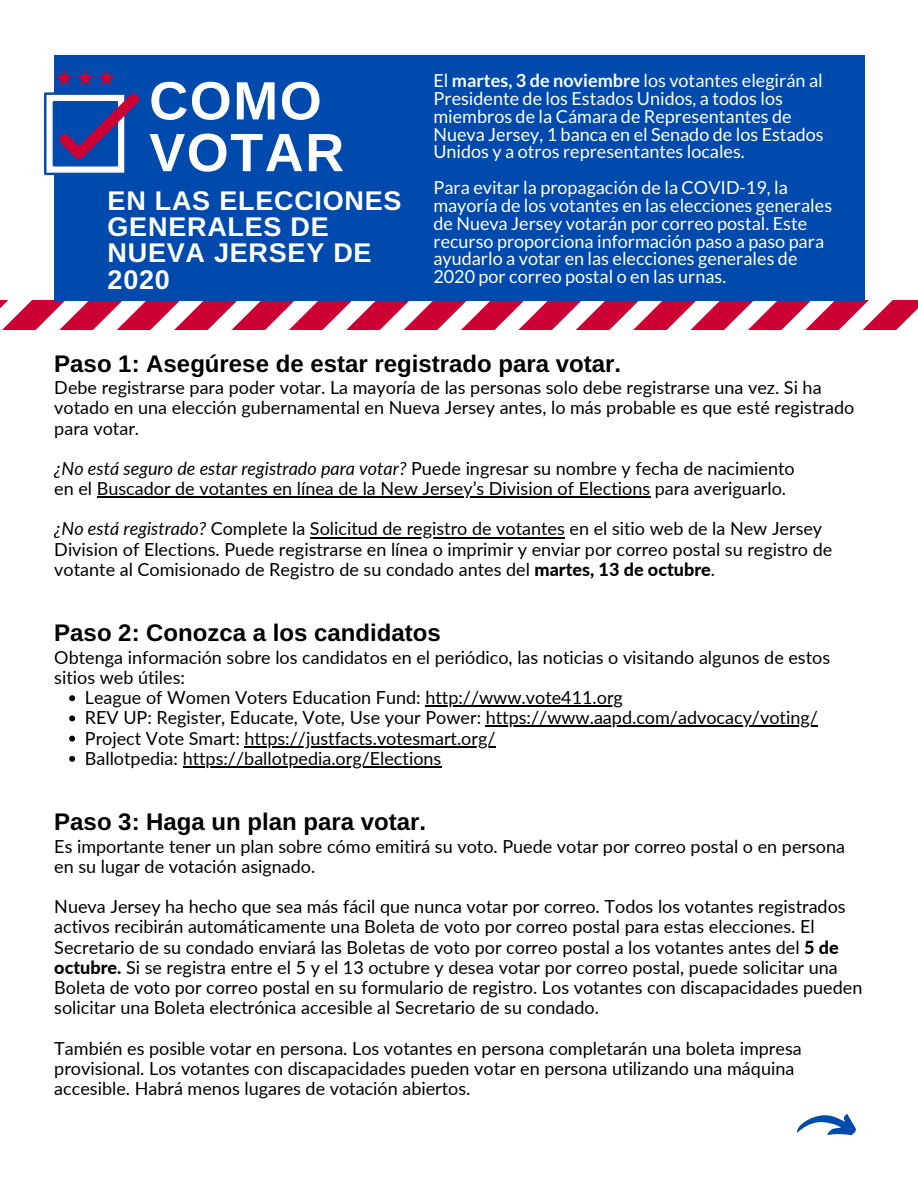
<style>
.page{position:relative;width:918px;height:1188px;background:#fff}
.page>*{position:absolute;margin:0;border:0;box-sizing:border-box;transform-origin:0 0}
.t1{font:700 54px/51.8px "Arimo";letter-spacing:.03em;color:#fff}
.t2{font:700 27px/26.1px "Arimo";letter-spacing:.03em;color:#fff}
.t3{font:700 24px "Arimo";color:#000}
.t4{font:18px/20.2px "Lato";color:#000}
.t5{font:18px/17.9px "Lato";color:#fff}
.s1{font-weight:700}
.s2{font-style:italic}
.s3{font-weight:800}
</style>
<div class="page">
<svg style="left:0;top:300px;width:918px;height:29px"></svg>
<svg style="left:69px;top:695px;width:6px;height:6px"></svg>
<hr style="left:425px;top:705px;width:198px;height:2px;background:#000">
<svg style="left:69px;top:715px;width:6px;height:6px"></svg>
<hr style="left:486px;top:726px;width:332px;height:1px;background:#000">
<svg style="left:69px;top:736px;width:6px;height:6px"></svg>
<hr style="left:245px;top:746px;width:251px;height:2px;background:#000">
<svg style="left:69px;top:756px;width:6px;height:6px"></svg>
<hr style="left:183px;top:766px;width:258px;height:2px;background:#000">
<hr style="left:97px;top:496px;width:553px;height:2px;background:#000">
<hr style="left:310px;top:537px;width:255px;height:1px;background:#000">
<div style="left:54px;top:55px;width:811px;height:246px;background:#004aad"></div>
<svg style="left:44px;top:69px;width:95px;height:106px"></svg>
<svg style="left:797px;top:1114px;width:59px;height:21px"></svg>
<h1 class="t1" style="left:149px;top:75px;width:197px">COMO<br>VOTAR</h1>
<h2 class="t2" style="left:108px;top:188px;width:296px">EN LAS ELECCIONES<br>GENERALES DE<br>NUEVA JERSEY DE<br>2020</h2>
<p class="t5" style="left:433px;top:71px;width:392px">El <span class="s1">martes, 3 de noviembre</span> los votantes elegirán al Presidente de los Estados Unidos, a todos los miembros de la Cámara de Representantes de Nueva Jersey, 1 banca en el Senado de los Estados Unidos y a otros representantes locales.</p>
<p class="t5" style="left:433px;top:178px;width:400px">Para evitar la propagación de la COVID-19, la mayoría de los votantes en las elecciones generales de Nueva Jersey votarán por correo postal. Este recurso proporciona información paso a paso para ayudarlo a votar en las elecciones generales de 2020 por correo postal o en las urnas.</p>
<h3 class="t3" style="left:54px;top:350px;width:568px">Paso 1: Asegúrese de estar registrado para votar.</h3>
<p class="t4" style="left:54px;top:377px;width:802px">Debe registrarse para poder votar. La mayoría de las personas solo debe registrarse una vez. Si ha votado en una elección gubernamental en Nueva Jersey antes, lo más probable es que esté registrado para votar.</p>
<p class="t4" style="left:54px;top:458px;width:742px"><span class="s2">¿No está seguro de estar registrado para votar?</span> Puede ingresar su nombre y fecha de nacimiento en el Buscador de votantes en línea de la New Jersey’s Division of Elections para averiguarlo.</p>
<p class="t4" style="left:54px;top:518px;width:779px"><span class="s2">¿No está registrado?</span> Complete la Solicitud de registro de votantes en el sitio web de la New Jersey<br>Division of Elections. Puede registrarse en línea o imprimir y enviar por correo postal su registro de votante al Comisionado de Registro de su condado antes del <span class="s3">martes, 13 de octubre</span>.</p>
<h3 class="t3" style="left:54px;top:619px;width:388px">Paso 2: Conozca a los candidatos</h3>
<p class="t4" style="left:54px;top:647px;width:777px">Obtenga información sobre los candidatos en el periódico, las noticias o visitando algunos de estos sitios web útiles:</p>
<p class="t4" style="left:85px;top:687px;width:735px">League of Women Voters Education Fund: http://www.vote411.org<br>REV UP: Register, Educate, Vote, Use your Power: https://www.aapd.com/advocacy/voting/ Project Vote Smart: https://justfacts.votesmart.org/<br>Ballotpedia: https://ballotpedia.org/Elections</p>
<h3 class="t3" style="left:54px;top:808px;width:373px">Paso 3: Haga un plan para votar.</h3>
<p class="t4" style="left:54px;top:836px;width:792px">Es importante tener un plan sobre cómo emitirá su voto. Puede votar por correo postal o en persona en su lugar de votación asignado.</p>
<p class="t4" style="left:54px;top:896px;width:810px">Nueva Jersey ha hecho que sea más fácil que nunca votar por correo. Todos los votantes registrados activos recibirán automáticamente una Boleta de voto por correo postal para estas elecciones. El Secretario de su condado enviará las Boletas de voto por correo postal a los votantes antes del <span class="s3">5 de octubre.</span> Si se registra entre el 5 y el 13 octubre y desea votar por correo postal, puede solicitar una Boleta de voto por correo postal en su formulario de registro. Los votantes con discapacidades pueden solicitar una Boleta electrónica accesible al Secretario de su condado.</p>
<p class="t4" style="left:54px;top:1038px;width:749px">También es posible votar en persona. Los votantes en persona completarán una boleta impresa provisional. Los votantes con discapacidades pueden votar en persona utilizando una máquina accesible. Habrá menos lugares de votación abiertos.</p>
</div>
